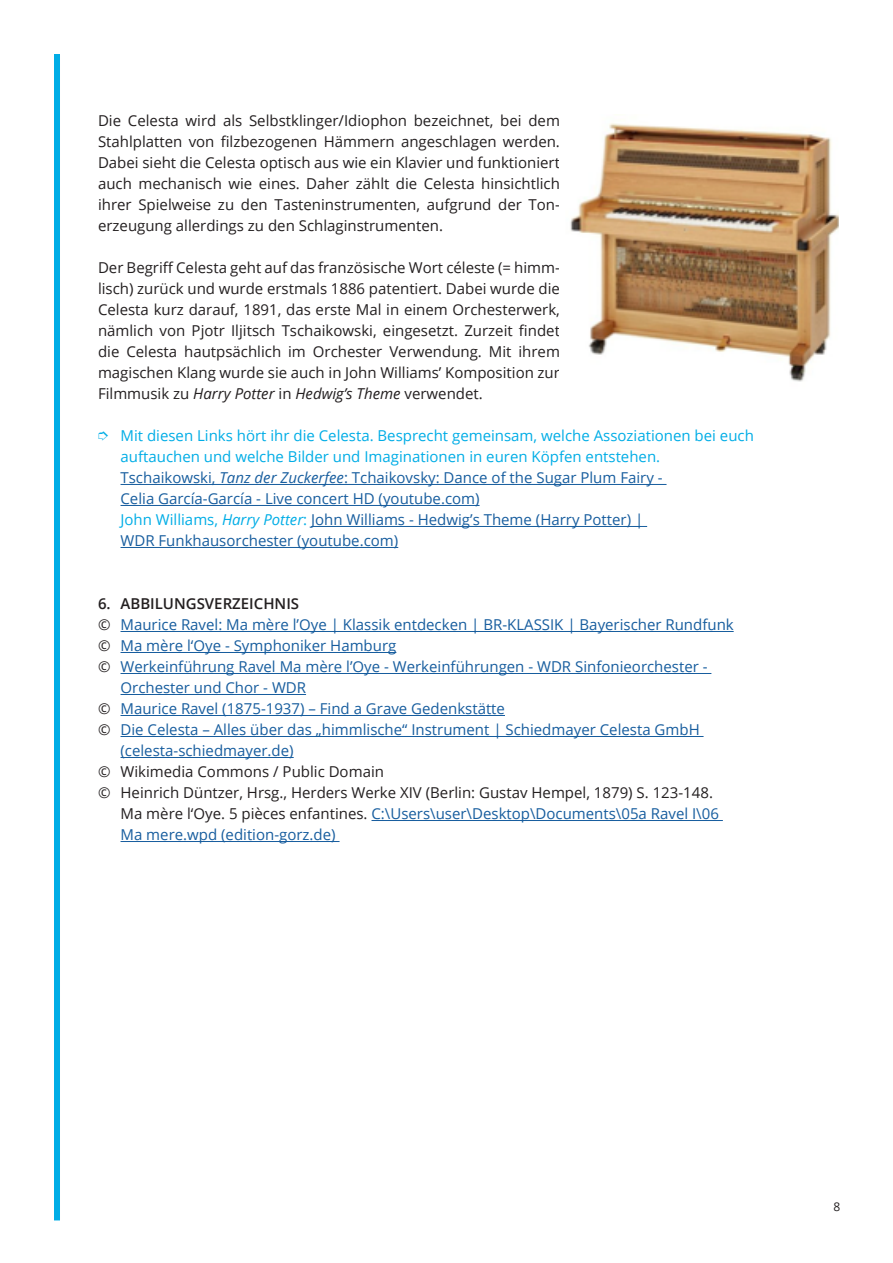
<style>
.page{position:relative;width:893px;height:1263px;background:#fff}
.page>*{position:absolute;margin:0;border:0;box-sizing:border-box;transform-origin:0 0}
.t1{font:15px/21px "Open Sans";color:#231f20;text-align:justify}
.t2{font:15px/21px "Open Sans";color:#175d9e}
.t3{font:15px "Open Sans";color:#00ade6}
.t4{font:600 15px "Open Sans";color:#231f20}
.t5{font:12px "Open Sans";color:#231f20}
.s1{font-style:italic}
.s2{color:#00ade6}
.s3{font-style:italic;color:#00ade6}
.s4{color:#231f20}
</style>
<div class="page">
<div style="left:54px;top:54px;width:6px;height:1166px;background:#00ade6"></div>
<hr style="left:121px;top:484px;width:545px;height:1px;background:#175d9e">
<hr style="left:121px;top:505px;width:359px;height:1px;background:#175d9e">
<hr style="left:311px;top:526px;width:336px;height:1px;background:#175d9e">
<hr style="left:121px;top:547px;width:277px;height:1px;background:#175d9e">
<hr style="left:121px;top:631px;width:613px;height:1px;background:#175d9e">
<hr style="left:121px;top:652px;width:275px;height:1px;background:#175d9e">
<hr style="left:121px;top:673px;width:590px;height:1px;background:#175d9e">
<hr style="left:121px;top:694px;width:185px;height:1px;background:#175d9e">
<hr style="left:121px;top:715px;width:384px;height:1px;background:#175d9e">
<hr style="left:121px;top:736px;width:583px;height:1px;background:#175d9e">
<hr style="left:121px;top:757px;width:173px;height:1px;background:#175d9e">
<hr style="left:371px;top:820px;width:352px;height:1px;background:#175d9e">
<hr style="left:121px;top:841px;width:219px;height:1px;background:#175d9e">
<img style="left:570px;top:123px;width:269px;height:259px">
<p class="t1" style="left:98px;top:110px;width:463px">Die Celesta wird als Selbstklinger/Idiophon bezeichnet, bei dem Stahlplatten von filzbezogenen Hämmern angeschlagen werden.<br>Dabei sieht die Celesta optisch aus wie ein Klavier und funktioniert auch mechanisch wie eines. Daher zählt die Celesta hinsichtlich ihrer Spielweise zu den Tasteninstrumenten, aufgrund der Ton&shy;erzeugung allerdings zu den Schlaginstrumenten.</p>
<p class="t1" style="left:98px;top:257px;width:463px">Der Begriff Celesta geht auf das französische Wort céleste (= himm&shy;lisch) zurück und wurde erstmals 1886 patentiert. Dabei wurde die Celesta kurz darauf, 1891, das erste Mal in einem Orchesterwerk, nämlich von Pjotr Iljitsch Tschaikowski, eingesetzt. Zurzeit findet die Celesta hautpsächlich im Orchester Verwendung. Mit ihrem magischen Klang wurde sie auch in John Williams’ Komposition zur Filmmusik zu <span class="s1">Harry Potter</span> in <span class="s1">Hedwig’s Theme</span> verwendet.</p>
<p class="t3" style="left:98px;top:426px;width:657px">➮ Mit diesen Links hört ihr die Celesta. Besprecht gemeinsam, welche Assoziationen bei euch</p>
<p class="t3" style="left:121px;top:447px;width:541px">auftauchen und welche Bilder und Imaginationen in euren Köpfen entstehen.</p>
<p class="t2" style="left:121px;top:467px;width:544px">Tschaikowski, <span class="s1">Tanz der Zuckerfee</span>: Tchaikovsky: Dance of the Sugar Plum Fairy -</p>
<p class="t2" style="left:121px;top:488px;width:361px">Celia García-García - Live concert HD (youtube.com)</p>
<p class="t2" style="left:121px;top:509px;width:524px"><span class="s2">John Williams,</span> <span class="s3">Harry Potter</span><span class="s2">:</span> John Williams - Hedwig’s Theme (Harry Potter) |</p>
<p class="t2" style="left:121px;top:530px;width:279px">WDR Funkhausorchester (youtube.com)</p>
<p class="t4" style="left:98px;top:594px;width:203px">6. ABBILUNGSVERZEICHNIS</p>
<p class="t2" style="left:98px;top:614px;width:637px"><span class="s4">©</span> Maurice Ravel: Ma mère l’Oye | Klassik entdecken | BR-KLASSIK | Bayerischer Rundfunk</p>
<p class="t2" style="left:98px;top:635px;width:300px"><span class="s4">©</span> Ma mère l‘Oye - Symphoniker Hamburg</p>
<p class="t2" style="left:121px;top:656px;width:589px;text-indent:-22px"><span class="s4">©</span> Werkeinführung Ravel Ma mère l’Oye - Werkeinführungen - WDR Sinfonieorchester -<br>Orchester und Chor - WDR</p>
<p class="t2" style="left:98px;top:698px;width:408px"><span class="s4">©</span> Maurice Ravel (1875-1937) – Find a Grave Gedenkstätte</p>
<p class="t2" style="left:98px;top:719px;width:603px"><span class="s4">©</span> Die Celesta – Alles über das „himmlische“ Instrument | Schiedmayer Celesta GmbH</p>
<p class="t2" style="left:121px;top:740px;width:175px">(celesta-schiedmayer.de)</p>
<p class="t1" style="left:98px;top:761px;width:287px">© Wikimedia Commons / Public Domain</p>
<p class="t1" style="left:98px;top:782px;width:616px">© Heinrich Düntzer, Hrsg., Herders Werke XIV (Berlin: Gustav Hempel, 1879) S. 123-148.</p>
<p class="t2" style="left:121px;top:803px;width:600px"><span class="s4">Ma mère l‘Oye. 5 pièces enfantines.</span> C:\Users\user\Desktop\Documents\05a Ravel I\06</p>
<p class="t2" style="left:121px;top:824px;width:217px">Ma mere.wpd (edition-gorz.de)</p>
<p class="t5" style="left:833px;top:1198px;width:8px">8</p>
</div>
